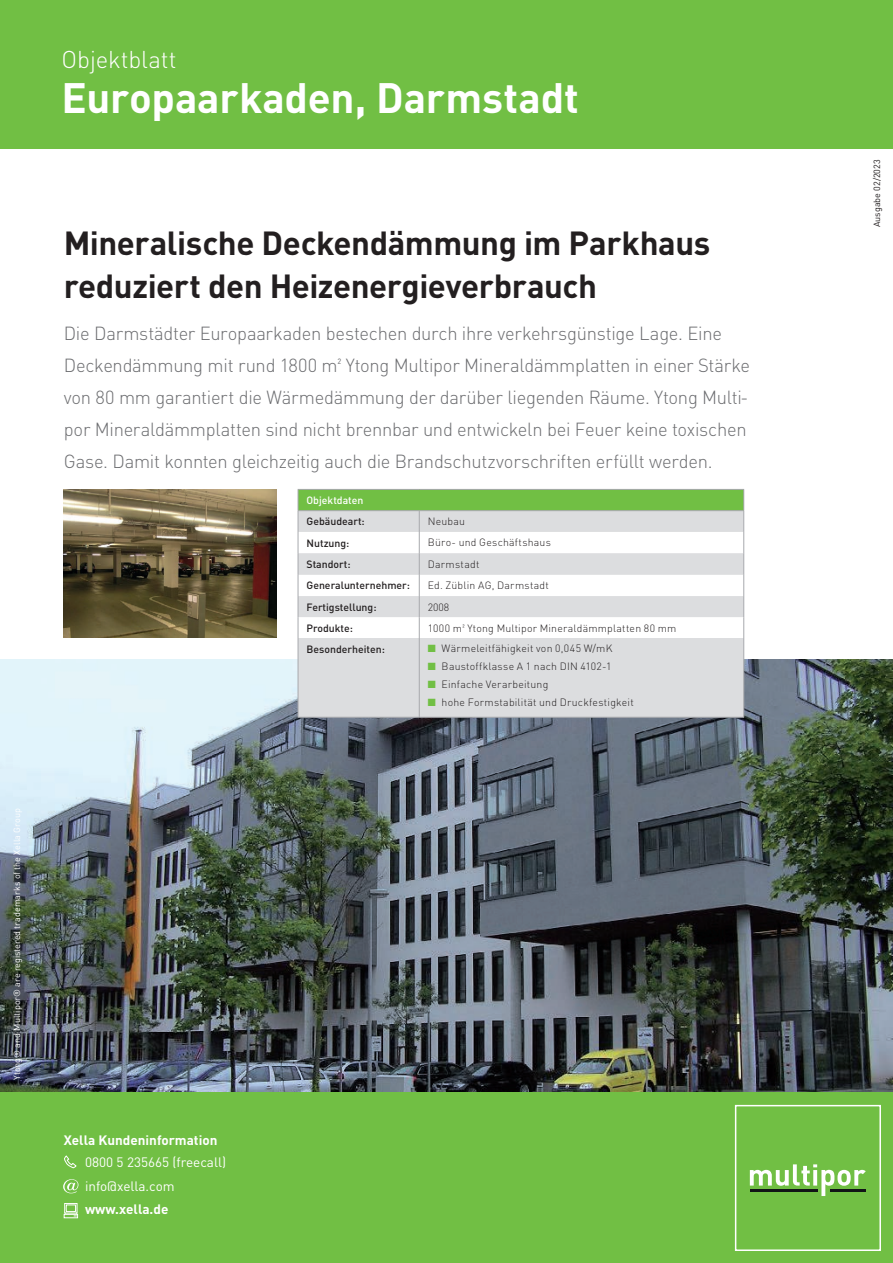
<style>
.page{position:relative;width:893px;height:1263px;background:#fff}
.page>*{position:absolute;margin:0;border:0;box-sizing:border-box;transform-origin:0 0}
.t1{font:700 42px "DIN Pro";letter-spacing:-.005em;color:#fff}
.t2{font:700 33px/42.5px "DIN Pro";letter-spacing:-.015em;color:#231f20}
.t3{font:300 24px "DIN Pro";letter-spacing:-.005em;color:#fff}
.t4{font:300 18.75px/32px "DIN Pro";letter-spacing:-.015em;color:#6c6d70}
.t5{font:13.5px/24px "DIN Pro";color:#fff}
.t6{font:700 13.5px "DIN Pro";color:#fff}
.t7{font:300 10.5px "DIN Pro";letter-spacing:.02em;color:#231f20}
.t8{font:500 10.5px "DIN Pro";color:#231f20}
.t9{font:500 10.5px "DIN Pro";color:#fff}
.t10{font:9px "DIN Pro";color:#fff}
.t11{font:9px "DIN Pro";color:#231f20}
.s1{color:#71bf44}
</style>
<div class="page">
<img style="left:0;top:659px;width:893px;height:433px">
<div style="left:0;top:0;width:893px;height:149px;background:#71bf44"></div>
<img style="left:64px;top:489px;width:212px;height:149px">
<hr style="left:298px;top:489px;width:121px;height:1px;background:#a8a9ad">
<hr style="left:419px;top:489px;width:325px;height:1px;background:#a8a9ad">
<svg style="left:298px;top:490px;width:446px;height:227px"></svg>
<hr style="left:298px;top:638px;width:1px;height:79px;background:#a8a9ad">
<hr style="left:419px;top:638px;width:1px;height:79px;background:#a8a9ad">
<hr style="left:743px;top:638px;width:1px;height:79px;background:#a8a9ad">
<hr style="left:298px;top:717px;width:121px;height:1px;background:#a8a9ad">
<hr style="left:419px;top:717px;width:325px;height:1px;background:#a8a9ad">
<div style="left:0;top:1092px;width:893px;height:171px;background:#71bf44"></div>
<div style="left:735px;top:1105px;width:146px;height:146px;border:2px solid #fff"></div>
<svg style="left:750px;top:1164px;width:116px;height:32px"></svg>
<hr style="left:750px;top:1189px;width:67px;height:3px;background:#111416">
<hr style="left:830px;top:1189px;width:36px;height:3px;background:#111416">
<svg style="left:64px;top:1155px;width:13px;height:13px"></svg>
<svg style="left:63px;top:1179px;width:15px;height:14px"></svg>
<div style="left:64px;top:1214px;width:14px;height:4px;border:1px solid #fff"></div>
<div style="left:64px;top:1203px;width:13px;height:10px;border:1px solid #fff"></div>
<svg style="left:65px;top:1204px;width:12px;height:12px"></svg>
<p class="t3" style="left:62px;top:41px;width:117px">Objektblatt</p>
<h1 class="t1" style="left:62px;top:65px;width:519px">Europaarkaden, Darmstadt</h1>
<p class="t10" style="left:10px;top:1080px;width:273px;rotate:-90deg">Ytong® and Multipor® are registered trademarks of the Xella Group</p>
<h2 class="t2" style="left:64px;top:220px;width:648px">Mineralische Deckendämmung im Parkhaus reduziert den Heizenergieverbrauch</h2>
<p class="t4" style="left:64px;top:316px;width:688px">Die Darmstädter Europaarkaden bestechen durch ihre verkehrsgünstige Lage. Eine Deckendämmung mit rund 1800 m² Ytong Multipor Mineraldämmplatten in einer Stärke von 80 mm garantiert die Wärmedämmung der darüber liegenden Räume. Ytong Multi&shy;por Mineraldämmplatten sind nicht brennbar und entwickeln bei Feuer keine toxischen Gase. Damit konnten gleichzeitig auch die Brandschutzvorschriften erfüllt werden.</p>
<p class="t9" style="left:307px;top:492px;width:58px">Objektdaten</p>
<p class="t8" style="left:307px;top:513px;width:60px">Gebäudeart:</p>
<p class="t7" style="left:428px;top:513px;width:39px">Neubau</p>
<p class="t8" style="left:307px;top:535px;width:44px">Nutzung:</p>
<p class="t7" style="left:428px;top:535px;width:125px">Büro- und Geschäftshaus</p>
<p class="t8" style="left:307px;top:556px;width:46px">Standort:</p>
<p class="t7" style="left:428px;top:556px;width:53px">Darmstadt</p>
<p class="t8" style="left:307px;top:577px;width:105px">Generalunternehmer:</p>
<p class="t7" style="left:428px;top:577px;width:123px">Ed. Züblin AG, Darmstadt</p>
<p class="t8" style="left:307px;top:599px;width:71px">Fertigstellung:</p>
<p class="t7" style="left:428px;top:599px;width:23px">2008</p>
<p class="t8" style="left:307px;top:620px;width:48px">Produkte:</p>
<p class="t7" style="left:428px;top:620px;width:250px">1000 m² Ytong Multipor Mineraldämmplatten 80 mm</p>
<p class="t8" style="left:307px;top:641px;width:80px">Besonderheiten:</p>
<p class="t7" style="left:428px;top:641px;width:186px"><span class="s1">■</span> Wärmeleitfähigkeit von 0,045 W/mK</p>
<p class="t7" style="left:428px;top:659px;width:185px"><span class="s1">■</span> Baustoffklasse A 1 nach DIN 4102-1</p>
<p class="t7" style="left:428px;top:677px;width:122px"><span class="s1">■</span> Einfache Verarbeitung</p>
<p class="t7" style="left:428px;top:695px;width:207px"><span class="s1">■</span> hohe Formstabilität und Druckfestigkeit</p>
<p class="t6" style="left:64px;top:1129px;width:155px">Xella Kundeninformation</p>
<p class="t5" style="left:85px;top:1149px;width:142px">0800 5 235665 (freecall) info@xella.com</p>
<p class="t6" style="left:85px;top:1198px;width:85px">www.xella.de</p>
<p class="t11" style="left:870px;top:227px;width:69px;rotate:-90deg">Ausgabe 02/2023</p>
</div>
